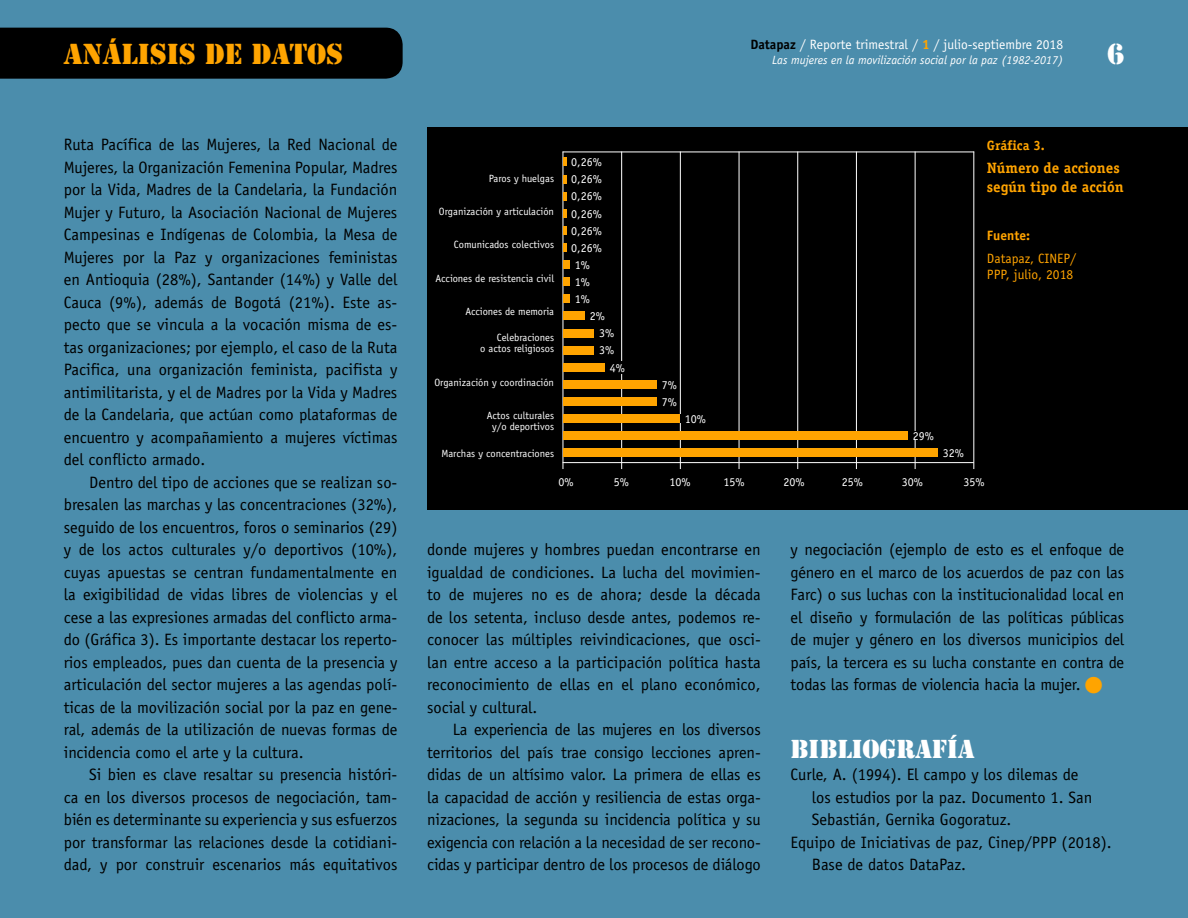
<style>
.page{position:relative;width:1188px;height:918px;background:#4b8dac}
.page>*{position:absolute;margin:0;border:0;box-sizing:border-box;transform-origin:0 0}
.t1{font:27px "Stencil Std";color:#ffa400}
.t2{font:27px "Stencil";color:#fff}
.t3{font:27px "Stencil Std";color:#fff}
.t4{font:16.5px/22.5px "Officina Sans Std";color:#000;text-align:justify}
.t5{font:700 15px/19.5px "Officina Serif Std";color:#ffa400}
.t6{font:13.5px "Officina Sans Std";color:#fff}
.t7{font:13.5px/16.5px "Officina Sans Std";color:#ffa400}
.t8{font:700 13.5px "Officina Serif Std";color:#ffa400}
.t9{font:700 13.5px "Officina Sans Std";color:#ffa400}
.t10{font:12px/17.1px "Officina Sans Std";color:#fff}
.t11{font:italic 12px "Officina Sans Std";color:#fff}
.t12{font:10.5px/11.2px "Officina Sans Std";color:#fff;text-align:right}
.s1{font-weight:700;color:#000}
.s2{font-weight:700;color:#ffa400}
.s3{color:#ffa400}
</style>
<div class="page">
<div style="left:427px;top:128px;width:761px;height:382px;background:#000"></div>
<div style="left:0;top:28px;width:403px;height:51px;background:#000"></div>
<hr style="left:563px;top:462px;width:411px;height:1px;background:#fff">
<hr style="left:621px;top:152px;width:1px;height:317px;background:#fff">
<hr style="left:680px;top:152px;width:1px;height:317px;background:#fff">
<hr style="left:739px;top:152px;width:1px;height:317px;background:#fff">
<hr style="left:797px;top:152px;width:1px;height:317px;background:#fff">
<hr style="left:856px;top:152px;width:1px;height:317px;background:#fff">
<hr style="left:915px;top:152px;width:1px;height:317px;background:#fff">
<hr style="left:973px;top:152px;width:1px;height:317px;background:#fff">
<hr style="left:563px;top:152px;width:1px;height:317px;background:#fff">
<hr style="left:563px;top:152px;width:411px;height:1px;background:#fff">
<svg style="left:563px;top:158px;width:4px;height:8px"></svg>
<svg style="left:563px;top:175px;width:4px;height:8px"></svg>
<svg style="left:563px;top:192px;width:4px;height:8px"></svg>
<svg style="left:563px;top:209px;width:4px;height:9px"></svg>
<svg style="left:563px;top:226px;width:4px;height:9px"></svg>
<svg style="left:563px;top:243px;width:4px;height:9px"></svg>
<div style="left:563px;top:260px;width:7px;height:9px;background:#ffa400"></div>
<div style="left:563px;top:278px;width:7px;height:8px;background:#ffa400"></div>
<div style="left:563px;top:295px;width:7px;height:8px;background:#ffa400"></div>
<div style="left:563px;top:312px;width:23px;height:8px;background:#ffa400"></div>
<div style="left:563px;top:329px;width:31px;height:8px;background:#ffa400"></div>
<div style="left:563px;top:346px;width:31px;height:8px;background:#ffa400"></div>
<div style="left:563px;top:363px;width:43px;height:9px;background:#ffa400"></div>
<div style="left:563px;top:380px;width:95px;height:9px;background:#ffa400"></div>
<div style="left:563px;top:397px;width:95px;height:9px;background:#ffa400"></div>
<div style="left:563px;top:414px;width:117px;height:9px;background:#ffa400"></div>
<div style="left:563px;top:432px;width:345px;height:8px;background:#ffa400"></div>
<div style="left:563px;top:449px;width:375px;height:8px;background:#ffa400"></div>
<div style="left:606px;top:361px;width:35px;height:13px;background:#000"></div>
<div style="left:908px;top:431px;width:36px;height:9px;background:#000"></div>
<h1 class="t1" style="left:64px;top:37px;width:281px">ANÁLISIS DE DATOS</h1>
<h1 class="t3" style="left:1107px;top:37px;width:19px">6</h1>
<p class="t6" style="left:750px;top:37px;width:314px"><span class="s1">Datapaz</span> / Reporte trimestral / <span class="s2">1</span> / julio-septiembre 2018</p>
<p class="t11" style="left:772px;top:53px;width:292px">Las mujeres en la movilización social por la paz (1982-2017)</p>
<p class="t4" style="left:64px;top:133px;width:335px">Ruta Pacífica de las Mujeres, la Red Nacional de Mujeres, la Organización Femenina Popular, Madres por la Vida, Madres de la Candelaria, la Fundación Mujer y Futuro, la Asociación Nacional de Mujeres Campesinas e Indígenas de Colombia, la Mesa de Mujeres por la Paz y organizaciones feministas en Antioquia (28%), Santander (14%) y Valle del Cauca (9%), además de Bogotá (21%). Este as&shy;pecto que se vincula a la vocación misma de es&shy;tas organizaciones; por ejemplo, el caso de la Ruta Pacifica, una organización feminista, pacifista y antimilitarista, y el de Madres por la Vida y Madres de la Candelaria, que actúan como plataformas de encuentro y acompañamiento a mujeres víctimas del conflicto armado.</p>
<p class="t4" style="left:64px;top:471px;width:335px;text-indent:26px">Dentro del tipo de acciones que se realizan so&shy;bresalen las marchas y las concentraciones (32%), seguido de los encuentros, foros o seminarios (29) y de los actos culturales y/o deportivos (10%), cuyas apuestas se centran fundamentalmente en la exigibilidad de vidas libres de violencias y el cese a las expresiones armadas del conflicto arma&shy;do (Gráfica 3). Es importante destacar los reperto&shy;rios empleados, pues dan cuenta de la presencia y articulación del sector mujeres a las agendas polí&shy;ticas de la movilización social por la paz en gene&shy;ral, además de la utilización de nuevas formas de incidencia como el arte y la cultura.</p>
<p class="t4" style="left:64px;top:763px;width:335px;text-indent:26px">Si bien es clave resaltar su presencia históri&shy;ca en los diversos procesos de negociación, tam&shy;bién es determinante su experiencia y sus esfuerzos por transformar las relaciones desde la cotidiani&shy;dad, y por construir escenarios más equitativos</p>
<p class="t12" style="left:489px;top:173px;width:67px">Paros y huelgas</p>
<p class="t12" style="left:439px;top:206px;width:117px">Organización y articulación</p>
<p class="t12" style="left:454px;top:239px;width:102px">Comunicados colectivos</p>
<p class="t12" style="left:435px;top:273px;width:120px">Acciones de resistencia civil</p>
<p class="t12" style="left:465px;top:306px;width:90px">Acciones de memoria</p>
<p class="t12" style="left:480px;top:332px;width:75px">Celebraciones<br>o actos religiosos</p>
<p class="t12" style="left:434px;top:377px;width:121px">Organización y coordinación</p>
<p class="t12" style="left:487px;top:410px;width:69px;text-align:center">Actos culturales y/o deportivos</p>
<p class="t12" style="left:442px;top:447px;width:114px">Marchas y concentraciones</p>
<p class="t10" style="left:571px;top:154px;width:32px">0,26%</p>
<p class="t10" style="left:571px;top:171px;width:32px">0,26%</p>
<p class="t10" style="left:571px;top:188px;width:32px">0,26%</p>
<p class="t10" style="left:571px;top:205px;width:32px">0,26%</p>
<p class="t10" style="left:571px;top:222px;width:32px">0,26%</p>
<p class="t10" style="left:571px;top:239px;width:32px">0,26%</p>
<p class="t10" style="left:575px;top:256px;width:17px">1%</p>
<p class="t10" style="left:575px;top:273px;width:17px">1%</p>
<p class="t10" style="left:575px;top:291px;width:17px">1%</p>
<p class="t10" style="left:590px;top:308px;width:17px">2%</p>
<p class="t10" style="left:599px;top:325px;width:17px">3%</p>
<p class="t10" style="left:599px;top:342px;width:17px">3%</p>
<p class="t10" style="left:610px;top:359px;width:17px">4%</p>
<p class="t10" style="left:662px;top:376px;width:17px">7%<br>7%</p>
<p class="t10" style="left:685px;top:410px;width:23px">10%</p>
<p class="t8" style="left:987px;top:137px;width:59px">Gráfica 3.</p>
<p class="t5" style="left:987px;top:158px;width:138px">Número de acciones según tipo de acción</p>
<p class="t9" style="left:987px;top:227px;width:45px">Fuente:</p>
<p class="t7" style="left:987px;top:250px;width:91px">Datapaz, CINEP/<br>PPP, julio, 2018</p>
<p class="t10" style="left:913px;top:427px;width:23px">29%</p>
<p class="t10" style="left:943px;top:445px;width:23px">32%</p>
<p class="t10" style="left:558px;top:474px;width:17px">0%</p>
<p class="t10" style="left:614px;top:474px;width:17px">5%</p>
<p class="t10" style="left:669px;top:474px;width:23px">10%</p>
<p class="t10" style="left:723px;top:474px;width:23px">15%</p>
<p class="t10" style="left:783px;top:474px;width:23px">20%</p>
<p class="t10" style="left:842px;top:474px;width:23px">25%</p>
<p class="t10" style="left:902px;top:474px;width:23px">30%</p>
<p class="t10" style="left:963px;top:474px;width:23px">35%</p>
<p class="t4" style="left:427px;top:538px;width:335px">donde mujeres y hombres puedan encontrarse en igualdad de condiciones. La lucha del movimien&shy;to de mujeres no es de ahora; desde la década de los setenta, incluso desde antes, podemos re&shy;conocer las múltiples reivindicaciones, que osci&shy;lan entre acceso a la participación política hasta reconocimiento de ellas en el plano económico, social y cultural.</p>
<p class="t4" style="left:427px;top:718px;width:335px;text-indent:26px">La experiencia de las mujeres en los diversos territorios del país trae consigo lecciones apren&shy;didas de un altísimo valor. La primera de ellas es la capacidad de acción y resiliencia de estas orga&shy;nizaciones, la segunda su incidencia política y su exigencia con relación a la necesidad de ser recono&shy;cidas y participar dentro de los procesos de diálogo</p>
<p class="t4" style="left:791px;top:538px;width:335px">y negociación (ejemplo de esto es el enfoque de género en el marco de los acuerdos de paz con las Farc) o sus luchas con la institucionalidad local en el diseño y formulación de las políticas públicas de mujer y género en los diversos municipios del país, la tercera es su lucha constante en contra de todas las formas de violencia hacia la mujer. <span class="s3">■</span></p>
<h1 class="t2" style="left:791px;top:733px;width:186px">BIBLIOGRAFÍA</h1>
<p class="t4" style="left:791px;top:763px;width:289px">Curle, A. (1994). El campo y los dilemas de</p>
<p class="t4" style="left:812px;top:786px;width:282px">los estudios por la paz. Documento 1. San</p>
<p class="t4" style="left:812px;top:808px;width:201px">Sebastián, Gernika Gogoratuz.</p>
<p class="t4" style="left:791px;top:831px;width:323px">Equipo de Iniciativas de paz, Cinep/PPP (2018).</p>
<p class="t4" style="left:812px;top:853px;width:156px">Base de datos DataPaz.</p>
</div>
